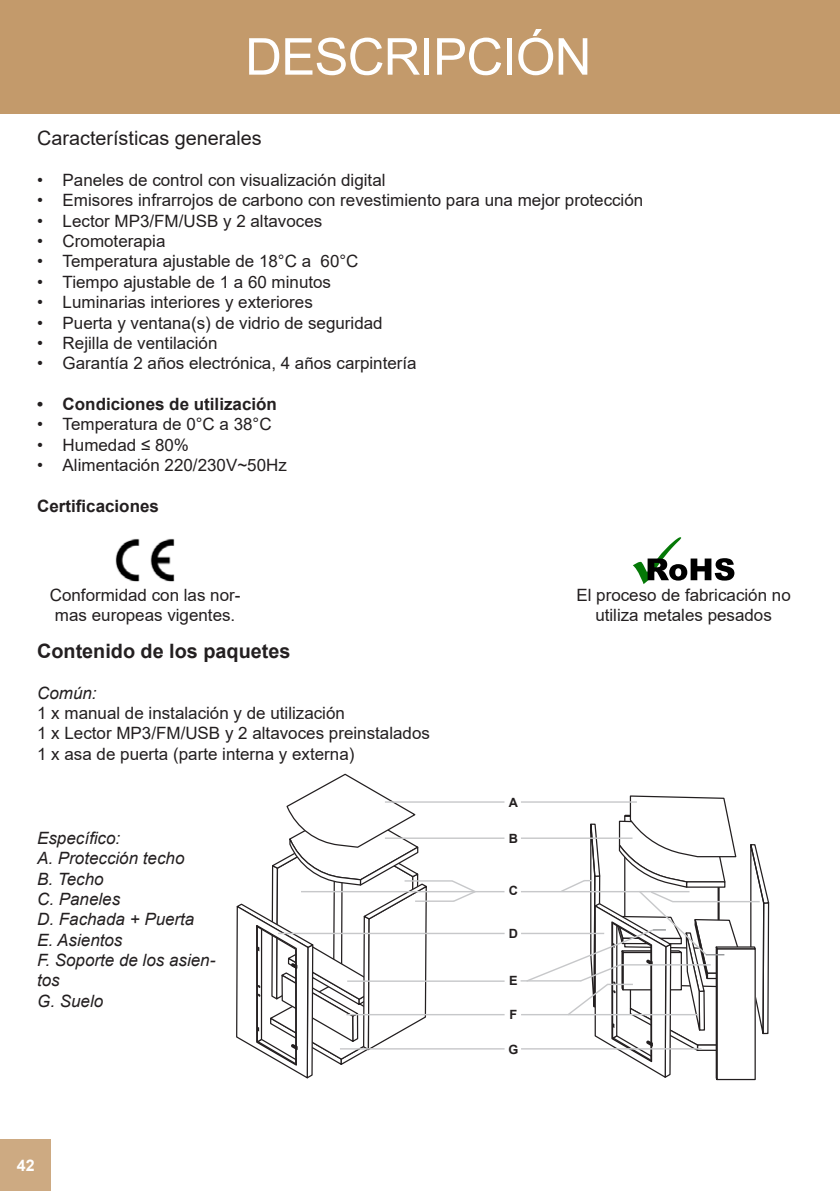
<style>
.page{position:relative;width:840px;height:1191px;background:#fff}
.page>*{position:absolute;margin:0;border:0;box-sizing:border-box;transform-origin:0 0}
.Titre_01{font:51px "Arial";letter-spacing:-.015em;color:#fff}
.titr_04_14pt_Light{font:19.8px "Arial";color:#231f20}
.titr_02_14pt_Bold{font:700 19.8px "Arial";color:#231f20}
.titr_03_18pt_Light{font:17px/20.4px "Arial";color:#231f20;text-align:center}
.texte_01_12pt_times{font:17px "Arial";color:#231f20}
.titr_03_18pt_Light-2{font:italic 17px/20.4px "Arial";color:#231f20}
.texte_01_12pt_times-2{font:700 17px "Arial";color:#231f20}
.texte_01_12pt_times-3{font:italic 17px "Arial";color:#231f20}
.t1{font:700 16px "Arial";color:#fff}
.titr_03_18pt_Light-3{font:700 12.8px "Arial";color:#231f20}
</style>
<div class="page">
<div style="left:0;top:1139px;width:51px;height:52px;background:#cdaa82"></div>
<div style="left:0;top:0;width:839px;height:113px;background:#c39a6b"></div>
<hr style="left:839px;top:0;width:1px;height:113px;background:#c39a6b">
<svg style="left:236px;top:773px;width:192px;height:306px"></svg>
<hr style="left:384px;top:801px;width:120px;height:1px;background:#c7c8ca">
<hr style="left:520px;top:801px;width:116px;height:1px;background:#c7c8ca">
<hr style="left:384px;top:837px;width:120px;height:2px;background:#c7c8ca">
<hr style="left:520px;top:837px;width:112px;height:2px;background:#c7c8ca">
<hr style="left:301px;top:891px;width:203px;height:1px;background:#c7c8ca">
<svg style="left:450px;top:880px;width:27px;height:22px"></svg>
<hr style="left:520px;top:891px;width:169px;height:1px;background:#c7c8ca">
<hr style="left:278px;top:932px;width:226px;height:2px;background:#c7c8ca">
<hr style="left:520px;top:932px;width:84px;height:2px;background:#c7c8ca">
<hr style="left:347px;top:980px;width:157px;height:2px;background:#c7c8ca">
<hr style="left:520px;top:980px;width:61px;height:1px;background:#c7c8ca">
<hr style="left:346px;top:1014px;width:158px;height:1px;background:#c7c8ca">
<hr style="left:520px;top:1014px;width:178px;height:1px;background:#c7c8ca">
<hr style="left:340px;top:1048px;width:164px;height:1px;background:#c7c8ca">
<hr style="left:520px;top:1048px;width:181px;height:1px;background:#c7c8ca">
<hr style="left:404px;top:880px;width:48px;height:1px;background:#c7c8ca">
<hr style="left:415px;top:900px;width:38px;height:2px;background:#c7c8ca">
<svg style="left:524px;top:795px;width:245px;height:286px"></svg>
<img style="left:115px;top:538px;width:60px;height:44px">
<svg style="left:633px;top:537px;width:101px;height:47px"></svg>
<p class="Titre_01" style="left:245px;top:22px;width:347px">DESCRIPCIÓN</p>
<p class="titr_04_14pt_Light" style="left:37px;top:125px;width:226px">Características generales</p>
<p class="titr_03_18pt_Light" style="left:37px;top:170px;width:350px">• Paneles de control con visualización digital</p>
<p class="titr_03_18pt_Light" style="left:37px;top:190px;width:607px">• Emisores infrarrojos de carbono con revestimiento para una mejor protección</p>
<p class="titr_03_18pt_Light" style="left:37px;top:210px;width:286px">• Lector MP3/FM/USB y 2 altavoces</p>
<p class="titr_03_18pt_Light" style="left:37px;top:231px;width:130px">• Cromoterapia</p>
<p class="titr_03_18pt_Light" style="left:37px;top:251px;width:323px">• Temperatura ajustable de 18°C a 60°C</p>
<p class="titr_03_18pt_Light" style="left:37px;top:271px;width:295px">• Tiempo ajustable de 1 a 60 minutos</p>
<p class="titr_03_18pt_Light" style="left:37px;top:292px;width:277px">• Luminarias interiores y exteriores</p>
<p class="titr_03_18pt_Light" style="left:37px;top:312px;width:347px">• Puerta y ventana(s) de vidrio de seguridad</p>
<p class="titr_03_18pt_Light" style="left:37px;top:333px;width:182px">• Rejilla de ventilación</p>
<p class="titr_03_18pt_Light" style="left:37px;top:353px;width:381px">• Garantía 2 años electrónica, 4 años carpintería</p>
<p class="texte_01_12pt_times-2" style="left:37px;top:392px;width:241px">• Condiciones de utilización</p>
<p class="titr_03_18pt_Light" style="left:37px;top:414px;width:236px">• Temperatura de 0°C a 38°C</p>
<p class="titr_03_18pt_Light" style="left:37px;top:434px;width:153px">• Humedad ≤ 80%</p>
<p class="titr_03_18pt_Light" style="left:37px;top:455px;width:251px">• Alimentación 220/230V~50Hz</p>
<p class="texte_01_12pt_times-2" style="left:37px;top:494px;width:123px">Certificaciones</p>
<p class="titr_03_18pt_Light" style="left:50px;top:585px;width:192px">Conformidad con las nor&shy;mas europeas vigentes.</p>
<p class="titr_03_18pt_Light" style="left:576px;top:585px;width:216px">El proceso de fabricación no utiliza metales pesados</p>
<p class="titr_02_14pt_Bold" style="left:37px;top:637px;width:255px">Contenido de los paquetes</p>
<p class="texte_01_12pt_times-3" style="left:37px;top:681px;width:61px">Común:</p>
<p class="texte_01_12pt_times" style="left:37px;top:701px;width:309px">1 x manual de instalación y de utilización</p>
<p class="texte_01_12pt_times" style="left:37px;top:721px;width:394px">1 x Lector MP3/FM/USB y 2 altavoces preinstalados</p>
<p class="texte_01_12pt_times" style="left:37px;top:742px;width:318px">1 x asa de puerta (parte interna y externa)</p>
<p class="titr_03_18pt_Light-2" style="left:37px;top:828px;width:85px">Específico:</p>
<p class="titr_03_18pt_Light-2" style="left:37px;top:848px;width:149px">A. Protección techo</p>
<p class="titr_03_18pt_Light-2" style="left:37px;top:868px;width:68px">B. Techo</p>
<p class="titr_03_18pt_Light-2" style="left:37px;top:889px;width:85px">C. Paneles</p>
<p class="titr_03_18pt_Light-2" style="left:37px;top:909px;width:159px">D. Fachada + Puerta</p>
<p class="titr_03_18pt_Light-2" style="left:37px;top:929px;width:87px">E. Asientos</p>
<p class="titr_03_18pt_Light-2" style="left:37px;top:950px;width:179px">F. Soporte de los asien&shy;tos</p>
<p class="titr_03_18pt_Light-2" style="left:37px;top:991px;width:68px">G. Suelo</p>
<p class="t1" style="left:17px;top:1154px;width:19px">42</p>
<p class="titr_03_18pt_Light-3" style="left:508px;top:793px;width:11px">A</p>
<p class="titr_03_18pt_Light-3" style="left:508px;top:829px;width:11px">B</p>
<p class="titr_03_18pt_Light-3" style="left:508px;top:882px;width:11px">C</p>
<p class="titr_03_18pt_Light-3" style="left:508px;top:924px;width:11px">D</p>
<p class="titr_03_18pt_Light-3" style="left:509px;top:971px;width:10px">E</p>
<p class="titr_03_18pt_Light-3" style="left:509px;top:1005px;width:9px">F</p>
<p class="titr_03_18pt_Light-3" style="left:508px;top:1040px;width:11px">G</p>
</div>
